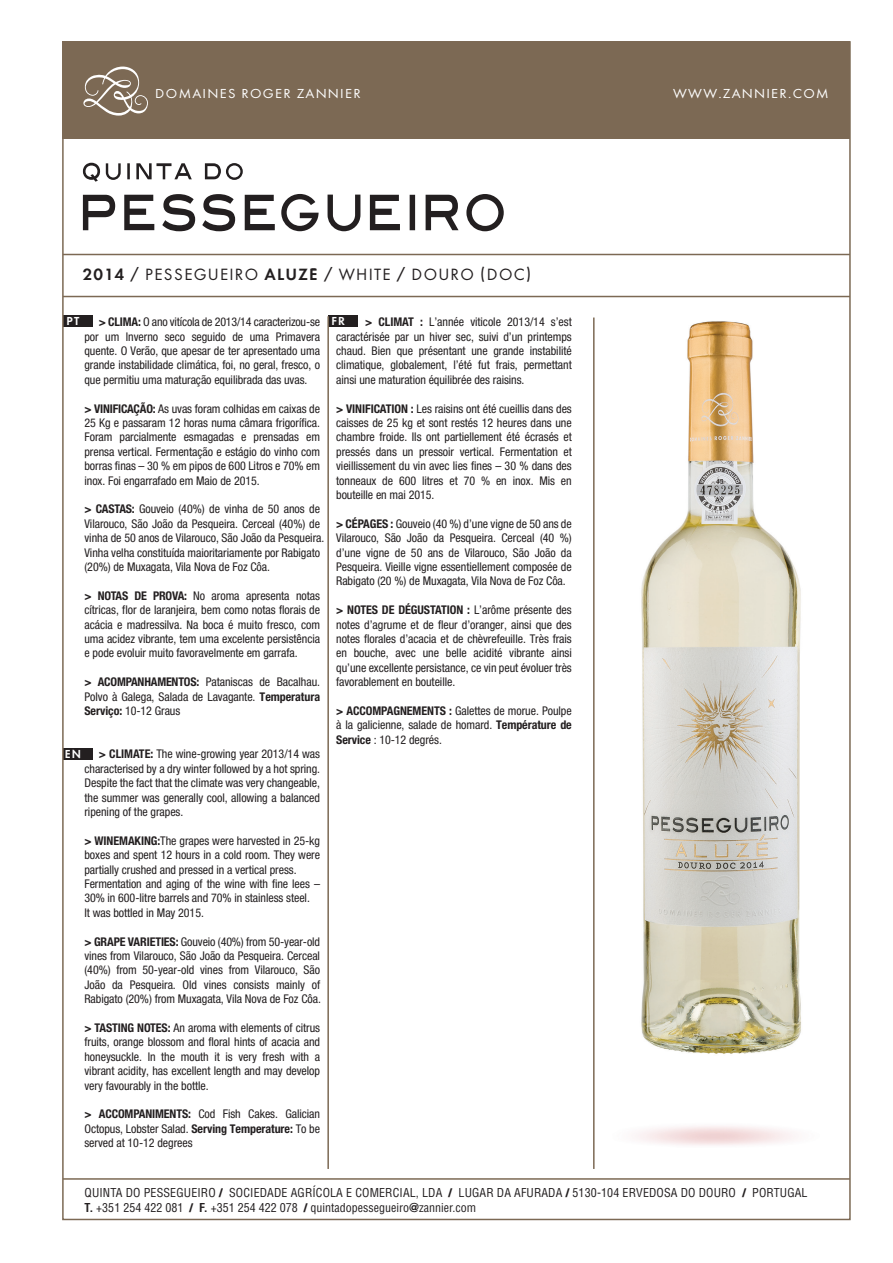
<style>
.page{position:relative;width:893px;height:1263px;background:#fff}
.page>*{position:absolute;margin:0;border:0;box-sizing:border-box;transform-origin:0 0}
.t1{font:15px "CANAL Maigre";letter-spacing:.08em;color:#231f20}
.t2{font:condensed 12px/14.4px "Helvetica Neue";letter-spacing:-.005em;color:#231f20;text-align:justify}
.t3{font:condensed 12px/15px "Helvetica";letter-spacing:.01em;color:#231f20}
.t4{font:12px "CANAL Maigre";letter-spacing:.1em;color:#fff;scale:1.07 1}
.t5{font:10.65px "CANAL Demi";color:#fff}
.s1{font-family:"CANAL Demi"}
.s2{font-weight:700}
.s3{font-family:"Helvetica Neue";font-weight:800}
</style>
<div class="page">
<img style="left:555px;top:1118px;width:296px;height:65px">
<img style="left:547px;top:260px;width:304px;height:858px">
<div style="left:63px;top:748px;width:30px;height:11px;background:#231f20"></div>
<div style="left:63px;top:315px;width:30px;height:11px;background:#231f20"></div>
<div style="left:63px;top:42px;width:786px;height:97px;background:#7c6954"></div>
<hr style="left:63px;top:254px;width:786px;height:1px;background:#7c6954">
<svg style="left:83px;top:67px;width:65px;height:49px"></svg>
<svg style="left:202px;top:194px;width:33px;height:37px"></svg>
<svg style="left:245px;top:195px;width:30px;height:35px"></svg>
<svg style="left:281px;top:194px;width:37px;height:37px"></svg>
<svg style="left:327px;top:195px;width:33px;height:36px"></svg>
<svg style="left:370px;top:195px;width:30px;height:35px"></svg>
<svg style="left:409px;top:195px;width:6px;height:35px"></svg>
<svg style="left:425px;top:195px;width:33px;height:35px"></svg>
<svg style="left:466px;top:194px;width:37px;height:37px"></svg>
<svg style="left:162px;top:194px;width:33px;height:37px"></svg>
<svg style="left:124px;top:195px;width:30px;height:35px"></svg>
<svg style="left:83px;top:195px;width:32px;height:35px"></svg>
<svg style="left:83px;top:163px;width:160px;height:19px"></svg>
<hr style="left:63px;top:296px;width:786px;height:1px;background:#7c6954">
<hr style="left:63px;top:1178px;width:786px;height:1px;background:#7c6954">
<hr style="left:593px;top:317px;width:1px;height:851px;background:#7c6954">
<div style="left:328px;top:315px;width:30px;height:11px;background:#231f20"></div>
<hr style="left:327px;top:316px;width:2px;height:852px;background:#7c6954">
<p class="t4" style="left:155px;top:86px;width:193px">DOMAINES ROGER ZANNIER</p>
<p class="t4" style="left:673px;top:86px;width:147px">WWW.ZANNIER.COM</p>
<p class="t1" style="left:83px;top:265px;width:450px"><span class="s1">2014</span> / PESSEGUEIRO <span class="s1">ALUZÉ</span> / WHITE / DOURO (DOC)</p>
<p class="t2" style="left:84px;top:314px;width:237px;text-indent:14px"><span class="s2">&gt; CLIMA:</span> O ano vitícola de 2013/14 caracterizou-se por um Inverno seco seguido de uma Primavera quente. O Verão, que apesar de ter apresentado uma grande instabilidade climática, foi, no geral, fresco, o que permitiu uma maturação equilibrada das uvas.</p>
<p class="t2" style="left:84px;top:401px;width:237px"><span class="s2">&gt; VINIFICAÇÃO:</span> As uvas foram colhidas em caixas de 25 Kg e passaram 12 horas numa câmara frigorífica.<br>Foram parcialmente esmagadas e prensadas em prensa vertical. Fermentação e estágio do vinho com borras finas – 30 % em pipos de 600 Litros e 70% em inox. Foi engarrafado em Maio de 2015.</p>
<p class="t2" style="left:84px;top:502px;width:241px;text-align:left"><span class="s2">&gt; CASTAS:</span> Gouveio (40%) de vinha de 50 anos de Vilarouco, São João da Pesqueira. Cerceal (40%) de vinha de 50 anos de Vilarouco, São João da Pesqueira.<br>Vinha velha constituída maioritariamente por Rabigato (20%) de Muxagata, Vila Nova de Foz Côa.</p>
<p class="t2" style="left:84px;top:588px;width:237px"><span class="s2">&gt; NOTAS DE PROVA:</span> No aroma apresenta notas cítricas, flor de laranjeira, bem como notas florais de acácia e madressilva. Na boca é muito fresco, com uma acidez vibrante, tem uma excelente persistência e pode evoluir muito favoravelmente em garrafa.</p>
<p class="t2" style="left:84px;top:674px;width:237px"><span class="s2">&gt; ACOMPANHAMENTOS:</span> Pataniscas de Bacalhau.<br>Polvo à Galega, Salada de Lavagante. <span class="s2">Temperatura Serviço:</span> 10-12 Graus</p>
<p class="t2" style="left:84px;top:746px;width:237px;text-indent:14px"><span class="s2">&gt; CLIMATE:</span> The wine-growing year 2013/14 was characterised by a dry winter followed by a hot spring.<br>Despite the fact that the climate was very changeable, the summer was generally cool, allowing a balanced ripening of the grapes.</p>
<p class="t2" style="left:84px;top:833px;width:237px;text-align:left"><span class="s2">&gt; WINEMAKING:</span>The grapes were harvested in 25-kg boxes and spent 12 hours in a cold room. They were partially crushed and pressed in a vertical press.<br>Fermentation and aging of the wine with fine lees – 30% in 600-litre barrels and 70% in stainless steel.<br>It was bottled in May 2015.</p>
<p class="t2" style="left:84px;top:934px;width:238px"><span class="s2">&gt; GRAPE VARIETIES:</span> Gouveio (40%) from 50-year-old vines from Vilarouco, São João da Pesqueira. Cerceal (40%) from 50-year-old vines from Vilarouco, São João da Pesqueira. Old vines consists mainly of Rabigato (20%) from Muxagata, Vila Nova de Foz Côa.</p>
<p class="t2" style="left:84px;top:1020px;width:237px"><span class="s2">&gt; TASTING NOTES:</span> An aroma with elements of citrus fruits, orange blossom and floral hints of acacia and honeysuckle. In the mouth it is very fresh with a vibrant acidity, has excellent length and may develop very favourably in the bottle.</p>
<p class="t2" style="left:84px;top:1106px;width:237px"><span class="s2">&gt; ACCOMPANIMENTS:</span> Cod Fish Cakes. Galician Octopus, Lobster Salad. <span class="s2">Serving Temperature:</span> To be served at 10-12 degrees</p>
<p class="t3" style="left:85px;top:1185px;width:724px">QUINTA DO PESSEGUEIRO <span class="s3">/</span> SOCIEDADE AGRÍCOLA E COMERCIAL, LDA <span class="s3">/</span> LUGAR DA AFURADA <span class="s3">/</span> 5130-104 ERVEDOSA DO DOURO <span class="s3">/</span> PORTUGAL<br><span class="s2">T.</span> +351 254 422 081 <span class="s3">/</span> <span class="s2">F.</span> +351 254 422 078 <span class="s3">/</span> quintadopessegueiro<span class="s2">@</span>zannier.com</p>
<p class="t5" style="left:331px;top:314px;width:15px">FR</p>
<p class="t5" style="left:66px;top:314px;width:14px">PT</p>
<p class="t2" style="left:336px;top:314px;width:237px;text-indent:29px"><span class="s2">&gt; CLIMAT :</span> L’année viticole 2013/14 s’est caractérisée par un hiver sec, suivi d’un printemps chaud. Bien que présentant une grande instabilité climatique, globalement, l’été fut frais, permettant ainsi une maturation équilibrée des raisins.</p>
<p class="t2" style="left:336px;top:401px;width:237px"><span class="s2">&gt; VINIFICATION :</span> Les raisins ont été cueillis dans des caisses de 25 kg et sont restés 12 heures dans une chambre froide. Ils ont partiellement été écrasés et pressés dans un pressoir vertical. Fermentation et vieillissement du vin avec lies fines – 30 % dans des tonneaux de 600 litres et 70 % en inox. Mis en bouteille en mai 2015.</p>
<p class="t2" style="left:336px;top:516px;width:237px"><span class="s2">&gt; CÉPAGES :</span> Gouveio (40 %) d’une vigne de 50 ans de Vilarouco, São João da Pesqueira. Cerceal (40 %) d’une vigne de 50 ans de Vilarouco, São João da Pesqueira. Vieille vigne essentiellement composée de Rabigato (20 %) de Muxagata, Vila Nova de Foz Côa.</p>
<p class="t2" style="left:336px;top:602px;width:237px"><span class="s2">&gt; NOTES DE DÉGUSTATION :</span> L’arôme présente des notes d’agrume et de fleur d’oranger, ainsi que des notes florales d’acacia et de chèvrefeuille. Très frais en bouche, avec une belle acidité vibrante ainsi qu’une excellente persistance, ce vin peut évoluer très favorablement en bouteille.</p>
<p class="t2" style="left:336px;top:703px;width:237px"><span class="s2">&gt; ACCOMPAGNEMENTS :</span> Galettes de morue. Poulpe à la galicienne, salade de homard. <span class="s2">Température de Service</span> : 10-12 degrés.</p>
<p class="t5" style="left:65px;top:747px;width:18px">EN</p>
</div>
